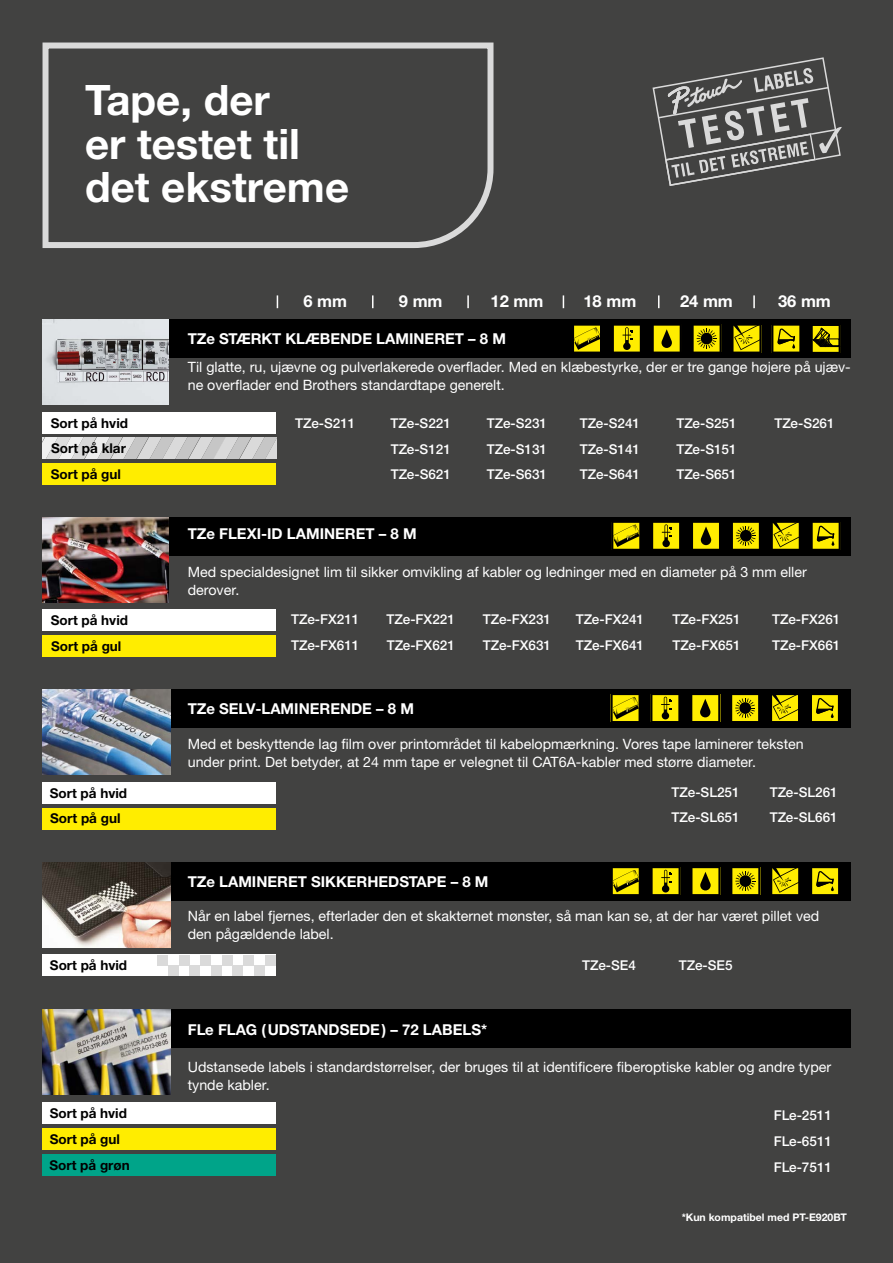
<style>
.page{position:relative;width:893px;height:1263px;background:#424241}
.page>*{position:absolute;margin:0;border:0;box-sizing:border-box;transform-origin:0 0}
.t1{font:700 42px/43.5px "Helvetica Neue LTW1 G";color:#fff}
.t2{font:700 16.5px "Helvetica Neue LTW1 G";color:#fff}
.t3{font:700 15px "Helvetica Neue LTW1 G";color:#fff}
.t4{font:14.25px/18px "Helvetica Neue LTW1 G";color:#fff}
.t5{font:500 13.5px/25.5px "Helvetica Neue LTW1 G";color:#fff}
.t6{font:700 13.5px/25.7px "Helvetica Neue LTW1 G";color:#000}
.t7{font:700 10.5px "Helvetica Neue LTW1 G";color:#fff}
</style>
<div class="page">
<svg style="left:43px;top:437px;width:233px;height:22px;background:#d4d4d4"></svg>
<div style="left:130px;top:1010px;width:721px;height:38px;background:#000"></div>
<div style="left:130px;top:517px;width:721px;height:39px;background:#000"></div>
<div style="left:130px;top:689px;width:721px;height:39px;background:#000"></div>
<div style="left:130px;top:862px;width:721px;height:38px;background:#000"></div>
<div style="left:130px;top:320px;width:721px;height:38px;background:#000"></div>
<svg style="left:563px;top:295px;width:1px;height:13px"></svg>
<svg style="left:467px;top:295px;width:2px;height:13px"></svg>
<svg style="left:753px;top:295px;width:2px;height:13px"></svg>
<svg style="left:658px;top:295px;width:1px;height:13px"></svg>
<div style="left:43px;top:955px;width:233px;height:21px;background:#fff"></div>
<div style="left:43px;top:412px;width:233px;height:22px;background:#fff"></div>
<svg style="left:372px;top:295px;width:1px;height:13px"></svg>
<svg style="left:277px;top:295px;width:1px;height:13px"></svg>
<div style="left:43px;top:610px;width:233px;height:21px;background:#fff"></div>
<div style="left:43px;top:636px;width:233px;height:21px;background:#ffed00"></div>
<div style="left:43px;top:464px;width:233px;height:21px;background:#ffed00"></div>
<div style="left:157px;top:955px;width:11px;height:10px;background:#dadada"></div>
<div style="left:168px;top:965px;width:11px;height:11px;background:#dadada"></div>
<div style="left:179px;top:955px;width:11px;height:10px;background:#dadada"></div>
<div style="left:190px;top:965px;width:10px;height:11px;background:#dadada"></div>
<div style="left:200px;top:955px;width:11px;height:10px;background:#dadada"></div>
<div style="left:211px;top:965px;width:11px;height:11px;background:#dadada"></div>
<div style="left:222px;top:955px;width:11px;height:10px;background:#dadada"></div>
<div style="left:233px;top:965px;width:10px;height:11px;background:#dadada"></div>
<div style="left:243px;top:955px;width:11px;height:10px;background:#dadada"></div>
<div style="left:254px;top:965px;width:11px;height:11px;background:#dadada"></div>
<div style="left:265px;top:955px;width:11px;height:10px;background:#dadada"></div>
<div style="left:43px;top:782px;width:233px;height:21px;background:#fff"></div>
<div style="left:43px;top:808px;width:233px;height:21px;background:#ffed00"></div>
<img style="left:43px;top:320px;width:126px;height:85px">
<img style="left:43px;top:517px;width:126px;height:85px">
<img style="left:43px;top:689px;width:127px;height:86px">
<img style="left:43px;top:862px;width:127px;height:85px">
<img style="left:43px;top:1010px;width:127px;height:85px">
<svg style="left:574px;top:325px;width:26px;height:27px"></svg>
<svg style="left:613px;top:325px;width:27px;height:27px"></svg>
<svg style="left:653px;top:325px;width:27px;height:27px"></svg>
<svg style="left:693px;top:324px;width:29px;height:28px"></svg>
<svg style="left:733px;top:325px;width:29px;height:28px"></svg>
<svg style="left:771px;top:325px;width:29px;height:28px"></svg>
<svg style="left:611px;top:522px;width:29px;height:28px"></svg>
<svg style="left:653px;top:522px;width:27px;height:27px"></svg>
<svg style="left:693px;top:522px;width:26px;height:27px"></svg>
<svg style="left:732px;top:522px;width:27px;height:27px"></svg>
<svg style="left:772px;top:522px;width:27px;height:27px"></svg>
<svg style="left:812px;top:522px;width:29px;height:28px"></svg>
<svg style="left:610px;top:694px;width:29px;height:28px"></svg>
<svg style="left:650px;top:694px;width:29px;height:28px"></svg>
<svg style="left:692px;top:695px;width:27px;height:26px"></svg>
<svg style="left:732px;top:695px;width:27px;height:26px"></svg>
<svg style="left:772px;top:695px;width:26px;height:26px"></svg>
<svg style="left:812px;top:695px;width:26px;height:26px"></svg>
<svg style="left:612px;top:868px;width:27px;height:27px"></svg>
<svg style="left:652px;top:867px;width:29px;height:28px"></svg>
<svg style="left:692px;top:867px;width:29px;height:28px"></svg>
<svg style="left:732px;top:867px;width:29px;height:28px"></svg>
<svg style="left:772px;top:868px;width:27px;height:27px"></svg>
<svg style="left:812px;top:868px;width:27px;height:27px"></svg>
<svg style="left:812px;top:325px;width:29px;height:28px"></svg>
<div style="left:43px;top:1103px;width:233px;height:21px;background:#fff"></div>
<div style="left:43px;top:1129px;width:233px;height:21px;background:#ffed00"></div>
<svg style="left:42px;top:42px;width:452px;height:206px"></svg>
<div style="left:43px;top:1155px;width:233px;height:21px;background:#00a489"></div>
<hr style="left:892px;top:588px;width:1px;height:117px;background:#feeb17">
<svg style="left:652px;top:57px;width:190px;height:129px"></svg>
<h1 class="t1" style="left:85px;top:78px;width:266px">Tape, der<br>er testet til det ekstreme</h1>
<p class="t2" style="left:303px;top:291px;width:45px">6 mm</p>
<p class="t2" style="left:399px;top:291px;width:45px">9 mm</p>
<p class="t2" style="left:490px;top:291px;width:54px">12 mm</p>
<p class="t2" style="left:583px;top:291px;width:54px">18 mm</p>
<p class="t2" style="left:680px;top:291px;width:54px">24 mm</p>
<p class="t3" style="left:188px;top:329px;width:320px">TZe STÆRKT KLÆBENDE LAMINERET – 8 M</p>
<p class="t2" style="left:778px;top:291px;width:54px">36 mm</p>
<p class="t4" style="left:188px;top:358px;width:665px">Til glatte, ru, ujævne og pulverlakerede overflader. Med en klæbestyrke, der er tre gange højere på ujæv&shy;ne overflader end Brothers standardtape generelt.</p>
<p class="t6" style="left:51px;top:410px;width:79px">Sort på hvid<br>Sort på klar<br>Sort på gul</p>
<p class="t5" style="left:295px;top:410px;width:62px">TZe-S211</p>
<p class="t5" style="left:391px;top:410px;width:62px">TZe-S221</p>
<p class="t5" style="left:487px;top:410px;width:62px">TZe-S231</p>
<p class="t5" style="left:580px;top:410px;width:62px">TZe-S241</p>
<p class="t5" style="left:676px;top:410px;width:62px">TZe-S251</p>
<p class="t5" style="left:391px;top:436px;width:62px">TZe-S121</p>
<p class="t5" style="left:487px;top:436px;width:62px">TZe-S131</p>
<p class="t5" style="left:580px;top:436px;width:62px">TZe-S141</p>
<p class="t5" style="left:676px;top:436px;width:62px">TZe-S151</p>
<p class="t5" style="left:391px;top:461px;width:62px">TZe-S621</p>
<p class="t5" style="left:487px;top:461px;width:62px">TZe-S631</p>
<p class="t5" style="left:580px;top:461px;width:62px">TZe-S641</p>
<p class="t5" style="left:676px;top:461px;width:62px">TZe-S651</p>
<p class="t5" style="left:774px;top:410px;width:62px">TZe-S261</p>
<p class="t3" style="left:188px;top:524px;width:230px">TZe FLEXI-ID LAMINERET – 8 M</p>
<p class="t4" style="left:188px;top:563px;width:621px">Med specialdesignet lim til sikker omvikling af kabler og ledninger med en diameter på 3 mm eller derover.</p>
<p class="t6" style="left:51px;top:607px;width:79px">Sort på hvid</p>
<p class="t5" style="left:483px;top:607px;width:70px">TZe-FX231</p>
<p class="t6" style="left:51px;top:633px;width:72px">Sort på gul</p>
<p class="t5" style="left:291px;top:607px;width:70px">TZe-FX211</p>
<p class="t5" style="left:387px;top:607px;width:70px">TZe-FX221</p>
<p class="t5" style="left:576px;top:607px;width:70px">TZe-FX241</p>
<p class="t5" style="left:672px;top:607px;width:70px">TZe-FX251</p>
<p class="t5" style="left:291px;top:632px;width:70px">TZe-FX611</p>
<p class="t5" style="left:387px;top:632px;width:70px">TZe-FX621</p>
<p class="t5" style="left:483px;top:632px;width:70px">TZe-FX631</p>
<p class="t5" style="left:576px;top:632px;width:70px">TZe-FX641</p>
<p class="t5" style="left:672px;top:632px;width:70px">TZe-FX651</p>
<p class="t5" style="left:772px;top:607px;width:70px">TZe-FX261<br>TZe-FX661</p>
<p class="t3" style="left:188px;top:700px;width:228px">TZe SELV-LAMINERENDE – 8 M</p>
<p class="t4" style="left:188px;top:734px;width:617px">Med et beskyttende lag film over printområdet til kabelopmærkning. Vores tape laminerer teksten under print. Det betyder, at 24 mm tape er velegnet til CAT6A-kabler med større diameter.</p>
<p class="t6" style="left:50px;top:780px;width:79px">Sort på hvid<br>Sort på gul</p>
<p class="t5" style="left:672px;top:779px;width:69px">TZe-SL251<br>TZe-SL651</p>
<p class="t5" style="left:770px;top:779px;width:69px">TZe-SL261<br>TZe-SL661</p>
<p class="t3" style="left:188px;top:872px;width:302px">TZe LAMINERET SIKKERHEDSTAPE – 8 M</p>
<p class="t4" style="left:188px;top:907px;width:633px">Når en label fjernes, efterlader den et skakternet mønster, så man kan se, at der har været pillet ved den pågældende label.</p>
<p class="t6" style="left:50px;top:952px;width:79px">Sort på hvid</p>
<p class="t5" style="left:582px;top:952px;width:55px">TZe-SE4</p>
<p class="t5" style="left:679px;top:952px;width:55px">TZe-SE5</p>
<p class="t6" style="left:50px;top:1100px;width:79px">Sort på hvid<br>Sort på gul</p>
<p class="t3" style="left:188px;top:1020px;width:301px">FLe FLAG (UDSTANDSEDE) – 72 LABELS*</p>
<p class="t4" style="left:188px;top:1058px;width:645px">Udstansede labels i standardstørrelser, der bruges til at identificere fiberoptiske kabler og andre typer tynde kabler.</p>
<p class="t5" style="left:774px;top:1103px;width:60px">FLe-2511</p>
<p class="t5" style="left:774px;top:1129px;width:60px">FLe-6511</p>
<p class="t6" style="left:49px;top:1152px;width:82px">Sort på grøn</p>
<p class="t5" style="left:774px;top:1155px;width:60px">FLe-7511</p>
<p class="t7" style="left:682px;top:1211px;width:167px">*Kun kompatibel med PT-E920BT</p>
</div>
